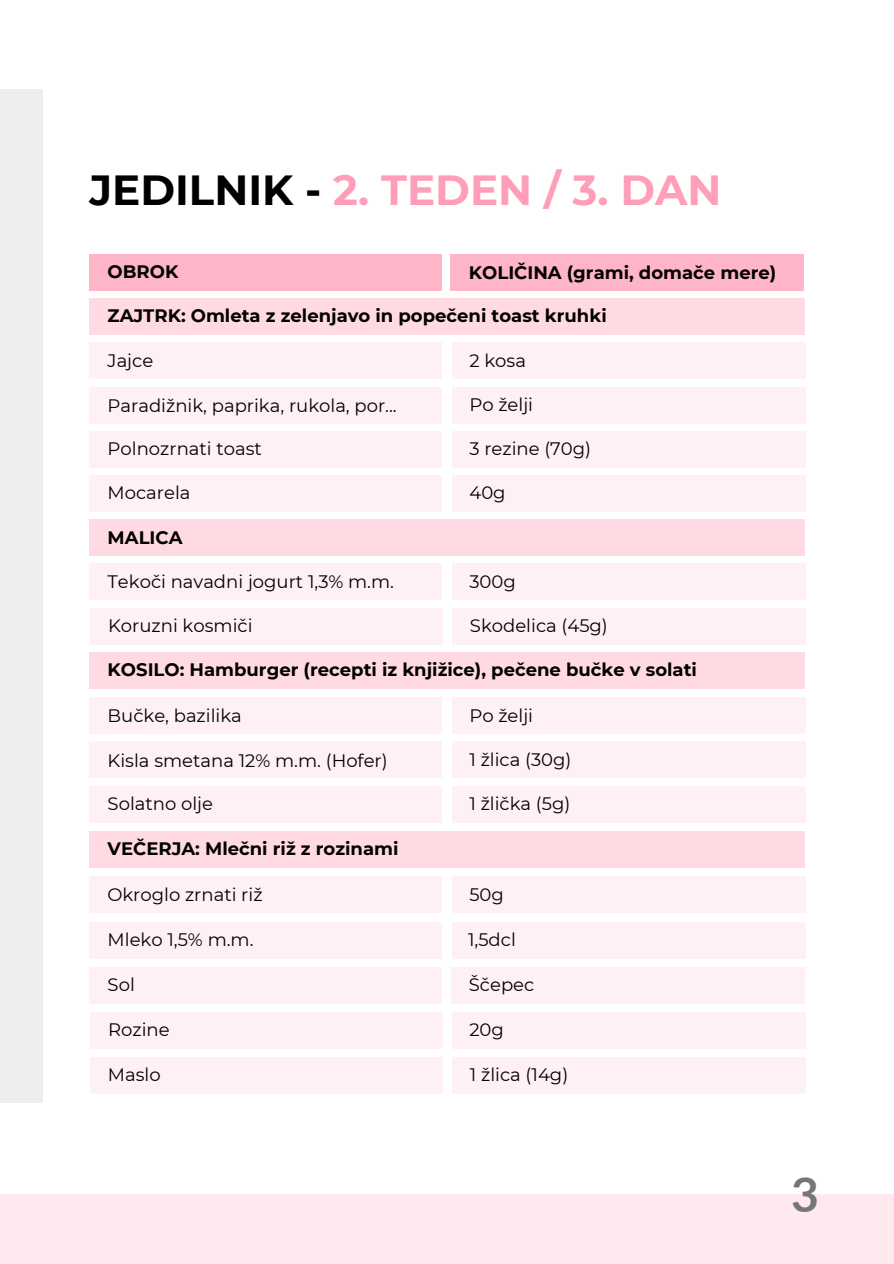
<style>
.page{position:relative;width:894px;height:1264px;background:#fff}
.page>*{position:absolute;margin:0;border:0;box-sizing:border-box;transform-origin:0 0}
.t1{font:700 48px "Lato";color:#767676}
.t2{font:700 42px "Montserrat";color:#ff9eb8}
.t3{font:18px "Montserrat";color:#000}
.t4{font:700 18px "Montserrat";color:#000}
.s1{color:#000}
</style>
<div class="page">
<div style="left:0;top:1193px;width:893px;height:70px;background:#ffe9ef"></div>
<div style="left:0;top:89px;width:43px;height:1014px;background:#eeeef0"></div>
<div style="left:89px;top:254px;width:353px;height:36px;background:#ffb5c8"></div>
<div style="left:450px;top:254px;width:354px;height:36px;background:#ffb5c8"></div>
<div style="left:89px;top:299px;width:715px;height:36px;background:#ffdae3"></div>
<div style="left:89px;top:922px;width:353px;height:36px;background:#fff0f4"></div>
<div style="left:451px;top:922px;width:354px;height:36px;background:#fff0f4"></div>
<div style="left:89px;top:967px;width:353px;height:36px;background:#fff0f4"></div>
<div style="left:451px;top:967px;width:353px;height:36px;background:#fff0f4"></div>
<div style="left:89px;top:519px;width:715px;height:37px;background:#ffdae3"></div>
<div style="left:89px;top:652px;width:715px;height:36px;background:#ffdae3"></div>
<div style="left:89px;top:742px;width:353px;height:36px;background:#fff0f4"></div>
<div style="left:451px;top:742px;width:354px;height:36px;background:#fff0f4"></div>
<div style="left:89px;top:831px;width:715px;height:36px;background:#ffdae3"></div>
<div style="left:89px;top:786px;width:353px;height:36px;background:#fff0f4"></div>
<div style="left:451px;top:786px;width:354px;height:36px;background:#fff0f4"></div>
<div style="left:89px;top:876px;width:353px;height:36px;background:#fff0f4"></div>
<div style="left:451px;top:876px;width:354px;height:36px;background:#fff0f4"></div>
<div style="left:89px;top:475px;width:353px;height:36px;background:#fff0f4"></div>
<div style="left:451px;top:475px;width:354px;height:36px;background:#fff0f4"></div>
<div style="left:89px;top:697px;width:353px;height:36px;background:#fff0f4"></div>
<div style="left:451px;top:697px;width:354px;height:36px;background:#fff0f4"></div>
<div style="left:89px;top:387px;width:353px;height:36px;background:#fff0f4"></div>
<div style="left:451px;top:387px;width:354px;height:36px;background:#fff0f4"></div>
<div style="left:89px;top:431px;width:353px;height:36px;background:#fff0f4"></div>
<div style="left:451px;top:431px;width:354px;height:36px;background:#fff0f4"></div>
<div style="left:89px;top:343px;width:353px;height:36px;background:#fff0f4"></div>
<div style="left:451px;top:343px;width:354px;height:36px;background:#fff0f4"></div>
<div style="left:89px;top:564px;width:353px;height:36px;background:#fff0f4"></div>
<div style="left:451px;top:564px;width:354px;height:36px;background:#fff0f4"></div>
<div style="left:90px;top:1012px;width:352px;height:36px;background:#fff0f4"></div>
<div style="left:451px;top:1012px;width:354px;height:36px;background:#fff0f4"></div>
<div style="left:90px;top:1057px;width:352px;height:36px;background:#fff0f4"></div>
<div style="left:452px;top:1057px;width:353px;height:36px;background:#fff0f4"></div>
<div style="left:90px;top:608px;width:352px;height:36px;background:#fff0f4"></div>
<div style="left:452px;top:608px;width:353px;height:36px;background:#fff0f4"></div>
<p class="t2" style="left:89px;top:164px;width:633px"><span class="s1">JEDILNIK -</span> 2. TEDEN / 3. DAN</p>
<p class="t4" style="left:108px;top:260px;width:72px">OBROK</p>
<p class="t4" style="left:469px;top:262px;width:309px">KOLIČINA (grami, domače mere)</p>
<p class="t4" style="left:108px;top:305px;width:500px">ZAJTRK: Omleta z zelenjavo in popečeni toast kruhki</p>
<p class="t3" style="left:108px;top:349px;width:47px">Jajce</p>
<p class="t3" style="left:469px;top:349px;width:58px">2 kosa</p>
<p class="t3" style="left:108px;top:394px;width:290px">Paradižnik, paprika, rukola, por...</p>
<p class="t3" style="left:108px;top:437px;width:156px">Polnozrnati toast</p>
<p class="t3" style="left:469px;top:393px;width:65px">Po želji</p>
<p class="t3" style="left:469px;top:437px;width:123px">3 rezine (70g)</p>
<p class="t3" style="left:108px;top:482px;width:84px">Mocarela</p>
<p class="t3" style="left:469px;top:482px;width:38px">40g</p>
<p class="t4" style="left:108px;top:526px;width:76px">MALICA</p>
<p class="t3" style="left:108px;top:570px;width:288px">Tekoči navadni jogurt 1,3% m.m.</p>
<p class="t3" style="left:469px;top:570px;width:48px">300g</p>
<p class="t3" style="left:108px;top:614px;width:146px">Koruzni kosmiči</p>
<p class="t3" style="left:470px;top:614px;width:139px">Skodelica (45g)</p>
<p class="t4" style="left:108px;top:658px;width:590px">KOSILO: Hamburger (recepti iz knjižice), pečene bučke v solati</p>
<p class="t3" style="left:108px;top:704px;width:136px">Bučke, bazilika</p>
<p class="t3" style="left:469px;top:704px;width:65px">Po želji</p>
<p class="t3" style="left:108px;top:749px;width:281px">Kisla smetana 12% m.m. (Hofer)</p>
<p class="t3" style="left:108px;top:792px;width:107px">Solatno olje</p>
<p class="t4" style="left:108px;top:837px;width:292px">VEČERJA: Mlečni riž z rozinami</p>
<p class="t3" style="left:469px;top:748px;width:103px">1 žlica (30g)</p>
<p class="t3" style="left:469px;top:792px;width:102px">1 žlička (5g)</p>
<p class="t3" style="left:107px;top:883px;width:157px">Okroglo zrnati riž</p>
<p class="t3" style="left:469px;top:883px;width:36px">50g</p>
<p class="t3" style="left:108px;top:928px;width:147px">Mleko 1,5% m.m.</p>
<p class="t3" style="left:108px;top:973px;width:29px">Sol</p>
<p class="t3" style="left:468px;top:928px;width:49px">1,5dcl</p>
<p class="t3" style="left:469px;top:973px;width:67px">Ščepec</p>
<p class="t3" style="left:108px;top:1018px;width:63px">Rozine</p>
<p class="t3" style="left:469px;top:1018px;width:36px">20g</p>
<p class="t3" style="left:108px;top:1063px;width:54px">Maslo</p>
<p class="t3" style="left:470px;top:1063px;width:100px">1 žlica (14g)</p>
<p class="t1" style="left:790px;top:1164px;width:29px">3</p>
</div>
